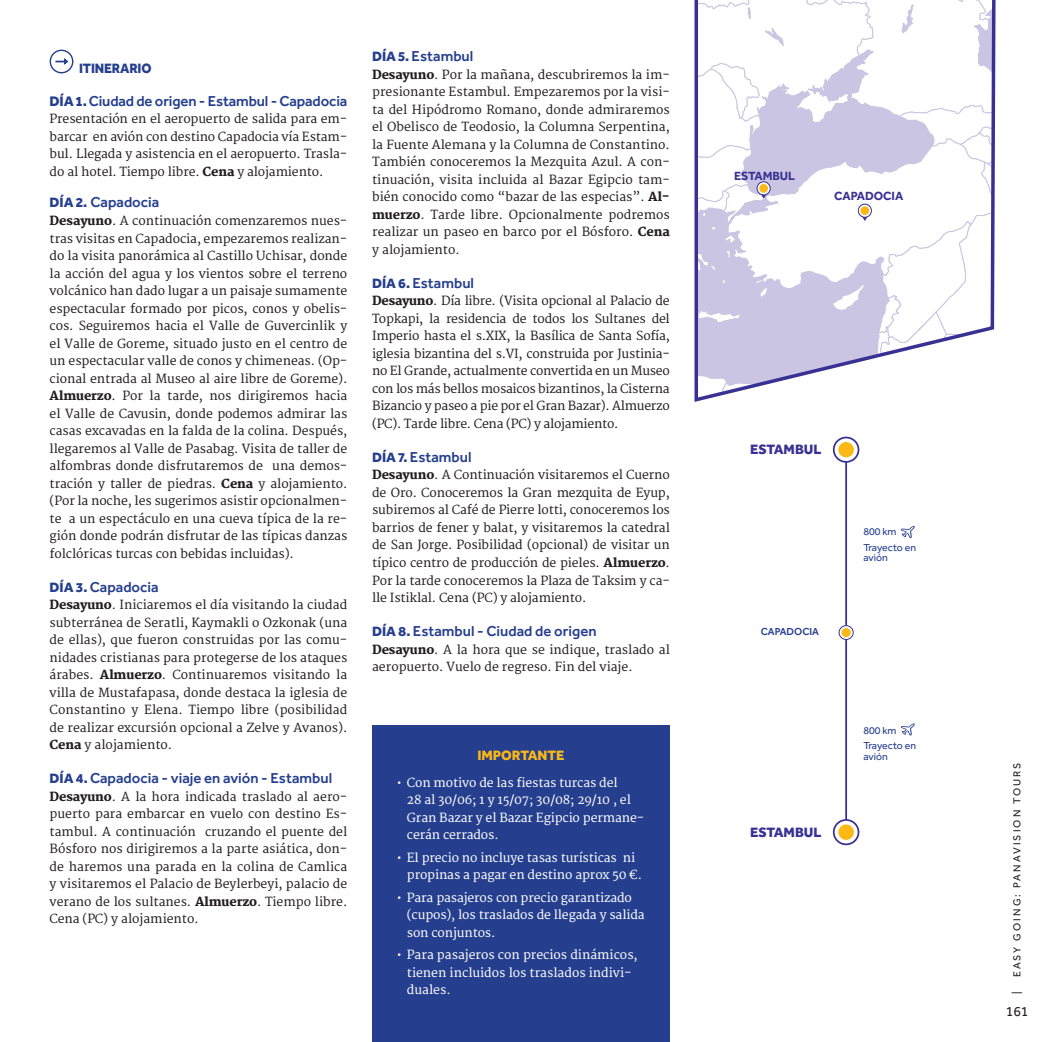
<style>
.page{position:relative;width:1042px;height:1042px;background:#fff}
.page>*{position:absolute;margin:0;border:0;box-sizing:border-box;transform-origin:0 0}
.t1{font:500 14.88px "Effra";color:#253f8e}
.t2{font:800 14px "Effra";color:#383193}
.t3{font:800 14px "Effra";letter-spacing:-.01em;color:#253f8e;scale:.95 1}
.t4{font:800 14px "Effra";color:#fcb814}
.t5{font:14px "Effra";color:#231f20}
.t6{font:12.25px/17.5px "Merriweather";letter-spacing:-.005em;color:#231f20;text-align:justify}
.t7{font:12.25px/17.5px "Merriweather";letter-spacing:-.01em;color:#fff}
.t8{font:700 12.25px "Effra";color:#383193}
.t9{font:10.5px/10.5px "Effra";color:#253f8e}
.t10{font:10.5px "Effra";letter-spacing:.2em;color:#231f20}
.t11{font:500 10.5px "Effra";color:#253f8e}
.s1{font-weight:800;font-size:14.35px}
.s2{font-weight:800}
.s3{font-weight:800;font-size:14px}
</style>
<div class="page">
<svg style="left:50px;top:50px;width:23px;height:23px"></svg>
<hr style="left:845px;top:447px;width:2px;height:380px;background:#383193">
<svg style="left:834px;top:437px;width:24px;height:25px"></svg>
<div style="left:833px;top:437px;width:26px;height:26px;border:2px solid #383193;border-radius:50%"></div>
<div style="left:838px;top:442px;width:16px;height:15px;background:#fcb814;border-radius:50%"></div>
<div style="left:834px;top:820px;width:24px;height:24px;background:#fff;border-radius:50%"></div>
<div style="left:833px;top:819px;width:26px;height:26px;border:2px solid #383193;border-radius:50%"></div>
<div style="left:838px;top:824px;width:16px;height:16px;background:#fcb814;border-radius:50%"></div>
<svg style="left:839px;top:625px;width:14px;height:14px"></svg>
<div style="left:838px;top:625px;width:15px;height:15px;border:1px solid #383193;border-radius:50%"></div>
<div style="left:841px;top:628px;width:10px;height:9px;background:#fcb814;border-radius:50%"></div>
<svg style="left:900px;top:526px;width:15px;height:12px"></svg>
<svg style="left:900px;top:723px;width:15px;height:12px"></svg>
<div style="left:372px;top:725px;width:298px;height:317px;background:#253f8e"></div>
<svg style="left:696px;top:0;width:298px;height:400px"></svg>
<svg style="left:858px;top:204px;width:13px;height:13px"></svg>
<div style="left:858px;top:204px;width:14px;height:14px;border:1px solid #383193;border-radius:50%"></div>
<div style="left:860px;top:206px;width:9px;height:9px;background:#fcb814;border-radius:50%"></div>
<p class="t3" style="left:79px;top:60px;width:78px">ITINERARIO</p>
<p class="t1" style="left:50px;top:92px;width:299px"><span class="s1">DÍA 1.</span> Ciudad de origen - Estambul - Capadocia</p>
<p class="t6" style="left:50px;top:111px;width:299px">Presentación en el aeropuerto de salida para em&shy;barcar en avión con destino Capadocia vía Estam&shy;bul. Llegada y asistencia en el aeropuerto. Trasla&shy;do al hotel. Tiempo libre. <span class="s2">Cena</span> y alojamiento.</p>
<p class="t1" style="left:50px;top:194px;width:111px"><span class="s3">DÍA 2.</span> Capadocia</p>
<p class="t6" style="left:50px;top:212px;width:299px"><span class="s2">Desayuno</span>. A continuación comenzaremos nues&shy;tras visitas en Capadocia, empezaremos realizan&shy;do la visita panorámica al Castillo Uchisar, donde la acción del agua y los vientos sobre el terreno volcánico han dado lugar a un paisaje sumamente espectacular formado por picos, conos y obelis&shy;cos. Seguiremos hacia el Valle de Guvercinlik y el Valle de Goreme, situado justo en el centro de un espectacular valle de conos y chimeneas. (Op&shy;cional entrada al Museo al aire libre de Goreme).<br><span class="s2">Almuerzo</span>. Por la tarde, nos dirigiremos hacia el Valle de Cavusin, donde podemos admirar las casas excavadas en la falda de la colina. Después, llegaremos al Valle de Pasabag. Visita de taller de alfombras donde disfrutaremos de una demos&shy;tración y taller de piedras. <span class="s2">Cena</span> y alojamiento. (Por la noche, les sugerimos asistir opcionalmen&shy;te a un espectáculo en una cueva típica de la re&shy;gión donde podrán disfrutar de las típicas danzas folclóricas turcas con bebidas incluidas).</p>
<p class="t1" style="left:50px;top:578px;width:111px"><span class="s3">DÍA 3.</span> Capadocia</p>
<p class="t6" style="left:50px;top:596px;width:299px"><span class="s2">Desayuno</span>. Iniciaremos el día visitando la ciudad subterránea de Seratli, Kaymakli o Ozkonak (una de ellas), que fueron construidas por las comu&shy;nidades cristianas para protegerse de los ataques árabes. <span class="s2">Almuerzo</span>. Continuaremos visitando la villa de Mustafapasa, donde destaca la iglesia de Constantino y Elena. Tiempo libre (posibilidad de realizar excursión opcional a Zelve y Avanos).<br><span class="s2">Cena</span> y alojamiento.</p>
<p class="t1" style="left:50px;top:769px;width:284px"><span class="s3">DÍA 4.</span> Capadocia - viaje en avión - Estambul</p>
<p class="t6" style="left:50px;top:788px;width:299px"><span class="s2">Desayuno</span>. A la hora indicada traslado al aero&shy;puerto para embarcar en vuelo con destino Es&shy;tambul. A continuación cruzando el puente del Bósforo nos dirigiremos a la parte asiática, don&shy;de haremos una parada en la colina de Camlica y visitaremos el Palacio de Beylerbeyi, palacio de verano de los sultanes. <span class="s2">Almuerzo</span>. Tiempo libre.<br>Cena (PC) y alojamiento.</p>
<p class="t1" style="left:372px;top:47px;width:103px"><span class="s3">DÍA 5.</span> Estambul</p>
<p class="t6" style="left:372px;top:66px;width:299px"><span class="s2">Desayuno</span>. Por la mañana, descubriremos la im&shy;presionante Estambul. Empezaremos por la visi&shy;ta del Hipódromo Romano, donde admiraremos el Obelisco de Teodosio, la Columna Serpentina, la Fuente Alemana y la Columna de Constantino.<br>También conoceremos la Mezquita Azul. A con&shy;tinuación, visita incluida al Bazar Egipcio tam&shy;bién conocido como “bazar de las especias”. <span class="s2">Al&shy;muerzo</span>. Tarde libre. Opcionalmente podremos realizar un paseo en barco por el Bósforo. <span class="s2">Cena </span>y alojamiento.</p>
<p class="t1" style="left:372px;top:274px;width:103px"><span class="s3">DÍA 6.</span> Estambul</p>
<p class="t6" style="left:372px;top:293px;width:299px"><span class="s2">Desayuno</span>. Día libre. (Visita opcional al Palacio de Topkapi, la residencia de todos los Sultanes del Imperio hasta el s.XIX, la Basílica de Santa Sofía, iglesia bizantina del s.VI, construida por Justinia&shy;no El Grande, actualmente convertida en un Museo con los más bellos mosaicos bizantinos, la Cisterna Bizancio y paseo a pie por el Gran Bazar). Almuerzo (PC). Tarde libre. Cena (PC) y alojamiento.</p>
<p class="t1" style="left:372px;top:448px;width:101px"><span class="s3">DÍA 7.</span> Estambul</p>
<p class="t6" style="left:372px;top:467px;width:299px"><span class="s2">Desayuno</span>. A Continuación visitaremos el Cuerno de Oro. Conoceremos la Gran mezquita de Eyup, subiremos al Café de Pierre lotti, conoceremos los barrios de fener y balat, y visitaremos la catedral de San Jorge. Posibilidad (opcional) de visitar un típico centro de producción de pieles. <span class="s2">Almuerzo</span>.<br>Por la tarde conoceremos la Plaza de Taksim y ca&shy;lle Istiklal. Cena (PC) y alojamiento.</p>
<p class="t1" style="left:372px;top:622px;width:226px"><span class="s3">DÍA 8.</span> Estambul - Ciudad de origen</p>
<p class="t6" style="left:372px;top:641px;width:299px"><span class="s2">Desayuno</span>. A la hora que se indique, traslado al aeropuerto. Vuelo de regreso. Fin del viaje.</p>
<p class="t4" style="left:477px;top:746px;width:89px">IMPORTANTE</p>
<p class="t7" style="left:407px;top:774px;width:239px;text-indent:-10px">• Con motivo de las fiestas turcas del<br>28 al 30/06; 1 y 15/07; 30/08; 29/10 , el<br>Gran Bazar y el Bazar Egipcio permane&shy;cerán cerrados.</p>
<p class="t7" style="left:407px;top:849px;width:237px;text-indent:-10px">• El precio no incluye tasas turísticas ni propinas a pagar en destino aprox 50 €.</p>
<p class="t7" style="left:407px;top:889px;width:239px;text-indent:-10px">• Para pasajeros con precio garantizado (cupos), los traslados de llegada y salida son conjuntos.</p>
<p class="t7" style="left:407px;top:946px;width:232px;text-indent:-10px">• Para pasajeros con precios dinámicos, tienen incluidos los traslados indivi&shy;duales.</p>
<p class="t8" style="left:734px;top:169px;width:63px">ESTAMBUL</p>
<p class="t8" style="left:834px;top:188px;width:71px">CAPADOCIA</p>
<p class="t2" style="left:750px;top:441px;width:73px">ESTAMBUL</p>
<p class="t11" style="left:761px;top:625px;width:60px">CAPADOCIA</p>
<p class="t2" style="left:750px;top:823px;width:73px">ESTAMBUL</p>
<p class="t9" style="left:863px;top:526px;width:35px">800 km</p>
<p class="t9" style="left:863px;top:542px;width:54px">Trayecto en avión</p>
<p class="t9" style="left:863px;top:725px;width:35px">800 km</p>
<p class="t9" style="left:863px;top:740px;width:54px">Trayecto en avión</p>
<p class="t10" style="left:1011px;top:977px;width:216px;rotate:-90deg">EASY GOING: PANAVISION TOURS</p>
<p class="t10" style="left:1011px;top:994px;width:4px;rotate:-90deg">|</p>
<p class="t5" style="left:1005px;top:1003px;width:24px">161</p>
</div>
